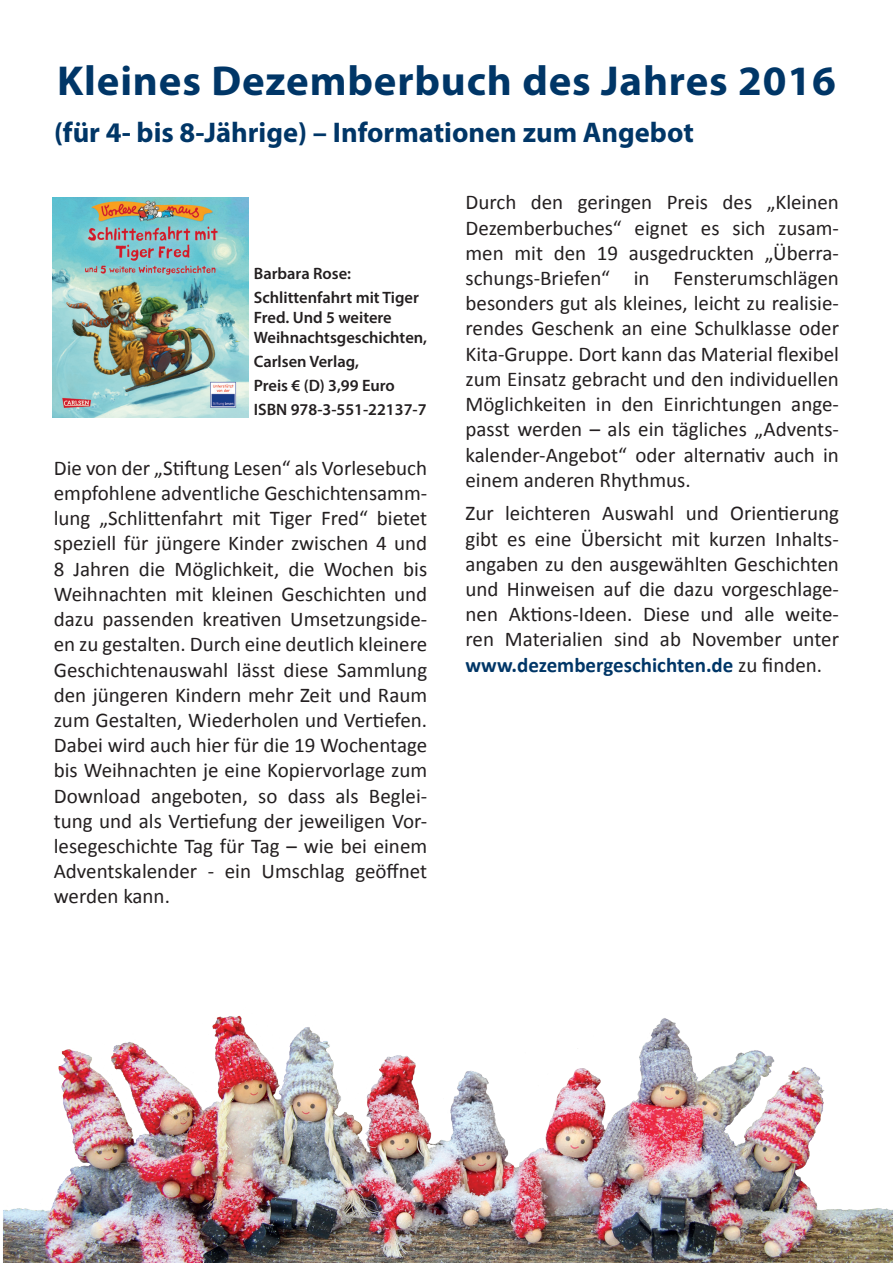
<style>
.page{position:relative;width:893px;height:1263px;background:#fff}
.page>*{position:absolute;margin:0;border:0;box-sizing:border-box;transform-origin:0 0}
.t1{font:700 42px "Myriad Pro";letter-spacing:.02em;color:#003667}
.t2{font:700 28.5px "Myriad Pro";color:#003667}
.t3{font:21px/25.2px "Calibri";color:#231f20;text-align:justify}
.t4{font:600 16.5px/19.8px "Myriad Pro";color:#231f20}
.s1{font-weight:700;color:#003667}
</style>
<div class="page">
<img style="left:3px;top:1015px;width:890px;height:248px">
<img style="left:53px;top:198px;width:195px;height:220px">
<p class="t1" style="left:57px;top:54px;width:780px">Kleines Dezemberbuch des Jahres 2016</p>
<p class="t2" style="left:54px;top:114px;width:641px">(für 4- bis 8-Jährige) – Informationen zum Angebot</p>
<p class="t4" style="left:254px;top:263px;width:99px">Barbara Rose:</p>
<p class="t4" style="left:254px;top:287px;width:175px">Schlittenfahrt mit Tiger<br>Fred. Und 5 weitere<br>Weihnachtsgeschichten,</p>
<p class="t4" style="left:254px;top:351px;width:107px">Carlsen Verlag,</p>
<p class="t4" style="left:254px;top:375px;width:143px">Preis € (D) 3,99 Euro</p>
<p class="t4" style="left:254px;top:399px;width:174px">ISBN 978-3-551-22137-7</p>
<p class="t3" style="left:54px;top:455px;width:375px">Die von der „Stiftung Lesen“ als Vorlesebuch empfohlene adventliche Geschichtensamm&shy;lung „Schlittenfahrt mit Tiger Fred“ bietet speziell für jüngere Kinder zwischen 4 und 8 Jahren die Möglichkeit, die Wochen bis Weihnachten mit kleinen Geschichten und dazu passenden kreativen Umsetzungside&shy;en zu gestalten. Durch eine deutlich kleinere Geschichtenauswahl lässt diese Sammlung den jüngeren Kindern mehr Zeit und Raum zum Gestalten, Wiederholen und Vertiefen.<br>Dabei wird auch hier für die 19 Wochentage bis Weihnachten je eine Kopiervorlage zum Download angeboten, so dass als Beglei&shy;tung und als Vertiefung der jeweiligen Vor&shy;lesegeschichte Tag für Tag – wie bei einem Adventskalender - ein Umschlag geöffnet werden kann.</p>
<p class="t3" style="left:465px;top:190px;width:375px">Durch den geringen Preis des „Kleinen Dezemberbuches“ eignet es sich zusam&shy;men mit den 19 ausgedruckten „Überra&shy;schungs-Briefen“ in Fensterumschlägen besonders gut als kleines, leicht zu realisie&shy;rendes Geschenk an eine Schulklasse oder Kita-Gruppe. Dort kann das Material flexibel zum Einsatz gebracht und den individuellen Möglichkeiten in den Einrichtungen ange&shy;passt werden – als ein tägliches „Advents&shy;kalender-Angebot“ oder alternativ auch in einem anderen Rhythmus.</p>
<p class="t3" style="left:465px;top:501px;width:375px">Zur leichteren Auswahl und Orientierung gibt es eine Übersicht mit kurzen Inhalts&shy;angaben zu den ausgewählten Geschichten und Hinweisen auf die dazu vorgeschlage&shy;nen Aktions-Ideen. Diese und alle weite&shy;ren Materialien sind ab November unter <span class="s1">www.dezembergeschichten.de</span> zu finden.</p>
</div>
